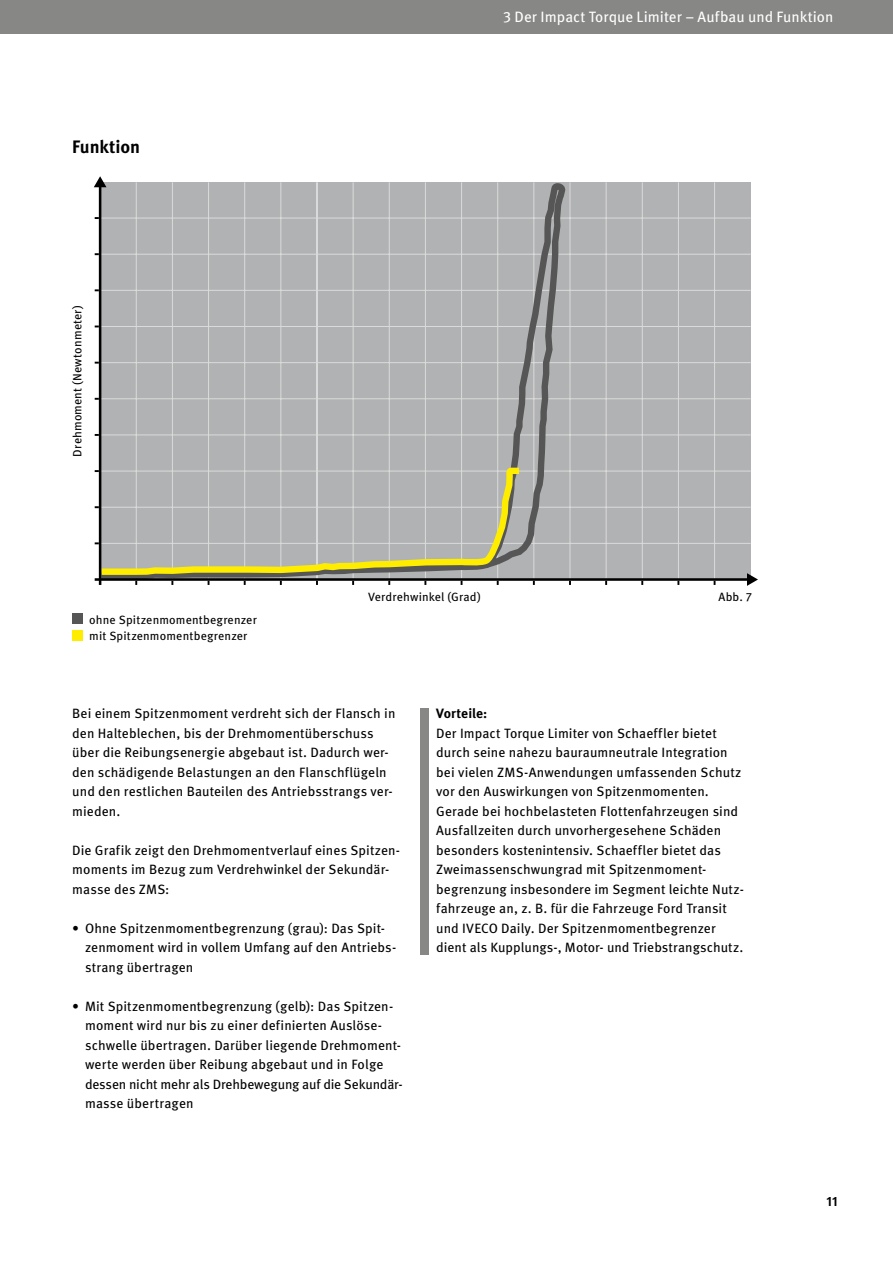
<style>
.page{position:relative;width:893px;height:1263px;background:#fff}
.page>*{position:absolute;margin:0;border:0;box-sizing:border-box;transform-origin:0 0}
.t1{font:700 18px "Meta OT";letter-spacing:-.01em;color:#000}
.t2{font:15px "Meta OT";color:#fff}
.t3{font:13.5px/19.5px "Meta OT";letter-spacing:.005em;color:#000}
.t4{font:700 13.5px "Meta OT";letter-spacing:.005em;color:#000}
.t5{font:12px/16.5px "Meta OT";letter-spacing:.01em;color:#000}
</style>
<div class="page">
<div style="left:0;top:0;width:893px;height:34px;background:#878786"></div>
<div style="left:420px;top:708px;width:9px;height:247px;background:#878786"></div>
<div style="left:101px;top:182px;width:650px;height:396px;background:#b1b2b3"></div>
<hr style="left:100px;top:362px;width:651px;height:1px;background:#dadada">
<hr style="left:100px;top:398px;width:651px;height:1px;background:#dadada">
<hr style="left:100px;top:434px;width:651px;height:1px;background:#dadada">
<hr style="left:100px;top:471px;width:651px;height:1px;background:#dadada">
<hr style="left:100px;top:507px;width:651px;height:1px;background:#dadada">
<hr style="left:100px;top:218px;width:651px;height:1px;background:#dadada">
<hr style="left:100px;top:254px;width:651px;height:1px;background:#dadada">
<hr style="left:100px;top:290px;width:651px;height:1px;background:#dadada">
<hr style="left:100px;top:326px;width:651px;height:1px;background:#dadada">
<hr style="left:100px;top:543px;width:651px;height:1px;background:#dadada">
<hr style="left:569px;top:182px;width:1px;height:397px;background:#dadada">
<hr style="left:606px;top:182px;width:1px;height:397px;background:#dadada">
<hr style="left:642px;top:182px;width:1px;height:397px;background:#dadada">
<hr style="left:678px;top:182px;width:1px;height:397px;background:#dadada">
<hr style="left:714px;top:182px;width:1px;height:397px;background:#dadada">
<svg style="left:95px;top:182px;width:472px;height:400px"></svg>
<svg style="left:95px;top:182px;width:430px;height:396px"></svg>
<hr style="left:96px;top:578px;width:653px;height:3px;background:#000">
<svg style="left:747px;top:573px;width:11px;height:13px"></svg>
<hr style="left:99px;top:185px;width:2px;height:400px;background:#000">
<svg style="left:94px;top:176px;width:12px;height:11px"></svg>
<div style="left:72px;top:613px;width:11px;height:11px;background:#565656"></div>
<div style="left:72px;top:630px;width:11px;height:10px;background:#ffed00"></div>
<h1 class="t1" style="left:72px;top:135px;width:69px">Funktion</h1>
<p class="t5" style="left:69px;top:456px;width:153px;rotate:-90deg">Drehmoment (Newtonmeter)</p>
<p class="t5" style="left:89px;top:612px;width:169px">ohne Spitzenmomentbegrenzer mit Spitzenmomentbegrenzer</p>
<p class="t2" style="left:503px;top:8px;width:332px">3 Der Impact Torque Limiter – Aufbau und Funktion</p>
<p class="t5" style="left:368px;top:589px;width:114px">Verdrehwinkel (Grad)</p>
<p class="t5" style="left:718px;top:589px;width:35px">Abb. 7</p>
<p class="t3" style="left:72px;top:704px;width:325px">Bei einem Spitzenmoment verdreht sich der Flansch in den Halteblechen, bis der Drehmomentüberschuss über die Reibungsenergie abgebaut ist. Dadurch wer&shy;den schädigende Belastungen an den Flanschflügeln und den restlichen Bauteilen des Antriebsstrangs ver&shy;mieden.</p>
<p class="t3" style="left:72px;top:840px;width:329px">Die Grafik zeigt den Drehmomentverlauf eines Spitzen&shy;moments im Bezug zum Verdrehwinkel der Sekundär&shy;masse des ZMS:</p>
<p class="t3" style="left:85px;top:918px;width:313px;text-indent:-13px">• Ohne Spitzenmomentbegrenzung (grau): Das Spit&shy;zenmoment wird in vollem Umfang auf den Antriebs&shy;strang übertragen</p>
<p class="t3" style="left:85px;top:996px;width:318px;text-indent:-13px">• Mit Spitzenmomentbegrenzung (gelb): Das Spitzen&shy;moment wird nur bis zu einer definierten Auslöse&shy;schwelle übertragen. Darüber liegende Drehmoment&shy;werte werden über Reibung abgebaut und in Folge dessen nicht mehr als Drehbewegung auf die Sekundär&shy;masse übertragen</p>
<p class="t4" style="left:436px;top:705px;width:53px">Vorteile:</p>
<p class="t3" style="left:436px;top:723px;width:309px">Der Impact Torque Limiter von Schaeffler bietet durch seine nahezu bauraumneutrale Integration bei vielen ZMS-Anwendungen umfassenden Schutz vor den Auswirkungen von Spitzenmomenten.<br>Gerade bei hochbelasteten Flottenfahrzeugen sind Ausfallzeiten durch unvorhergesehene Schäden besonders kostenintensiv. Schaeffler bietet das Zweimassenschwungrad mit Spitzenmoment&shy;begrenzung insbesondere im Segment leichte Nutz&shy;fahrzeuge an, z. B. für die Fahrzeuge Ford Transit und IVECO Daily. Der Spitzenmomentbegrenzer dient als Kupplungs-, Motor- und Triebstrangschutz.</p>
<p class="t4" style="left:826px;top:1193px;width:13px">11</p>
</div>
